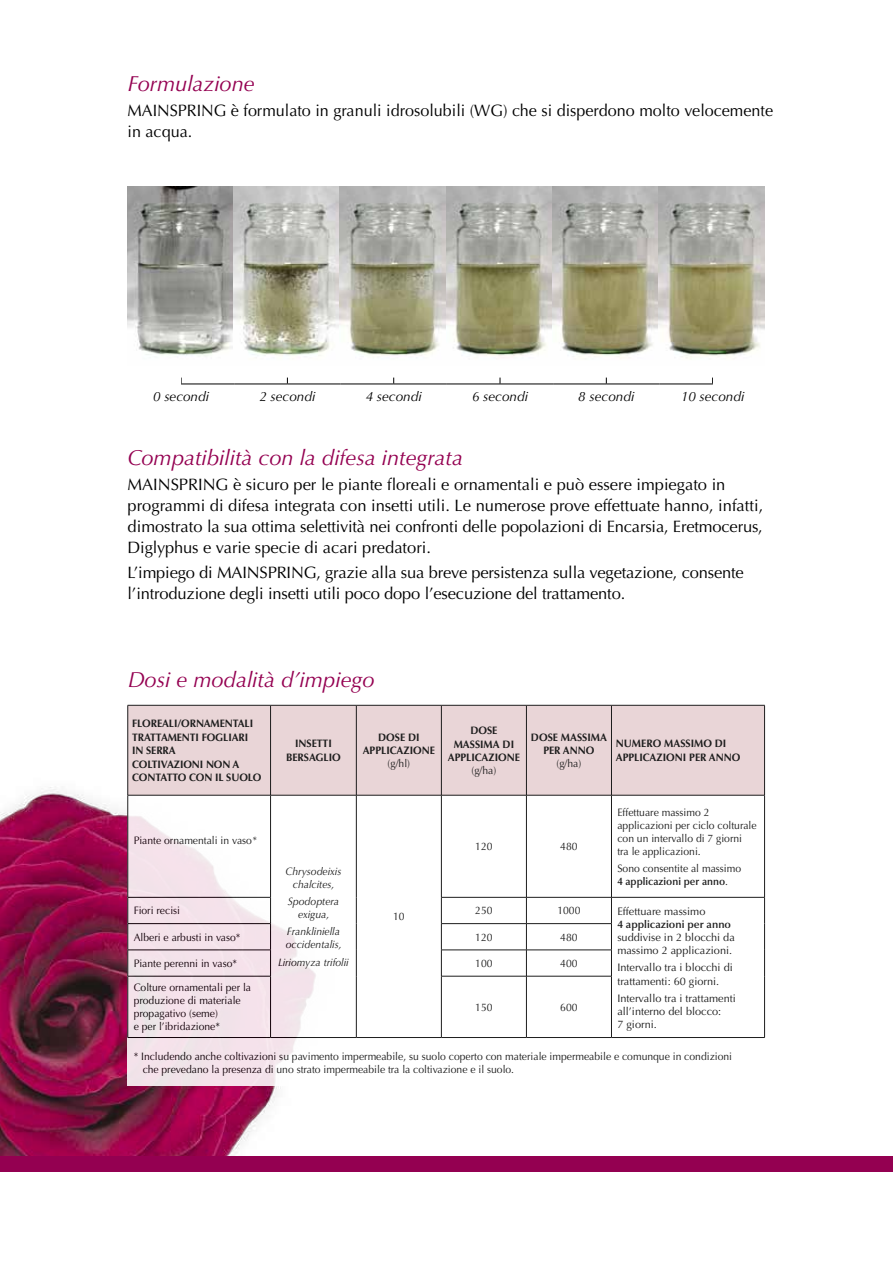
<style>
.page{position:relative;width:893px;height:1263px;background:#fff}
.page>*{position:absolute;margin:0;border:0;box-sizing:border-box;transform-origin:0 0}
.t1{font:italic 21.75px "Optima LT Std";color:#940051}
.t2{font:16.5px/21px "Optima LT Std";color:#000}
.t3{font:italic 13.5px "Optima LT Std";color:#000}
.t4{font:10.95px/13px "Optima LT Std";color:#000}
.t5{font:600 10.95px "Optima LT Std";color:#000}
.t6{font:10.8px/13px "Optima LT Std";color:#000;scale:.96 1}
.t7{font:700 10.8px/13.5px "Optima LT Std";color:#000;text-align:center;scale:.96 1}
.t8{font:10.8px/13px "Optima";color:#000;scale:.96 1}
.t9{font:italic 10.8px/13px "Optima LT Std";color:#000;text-align:center;scale:.96 1}
.s1{font-weight:600}
.s2{font-style:italic}
</style>
<div class="page">
<img style="left:0;top:787px;width:359px;height:370px">
<div style="left:0;top:1157px;width:893px;height:15px;background:#940051"></div>
<img style="left:127px;top:187px;width:638px;height:172px">
<hr style="left:181px;top:384px;width:53px;height:1px;background:#000">
<hr style="left:234px;top:384px;width:53px;height:1px;background:#000">
<hr style="left:287px;top:384px;width:54px;height:1px;background:#000">
<hr style="left:341px;top:384px;width:53px;height:1px;background:#000">
<hr style="left:394px;top:384px;width:53px;height:1px;background:#000">
<hr style="left:447px;top:384px;width:53px;height:1px;background:#000">
<hr style="left:500px;top:384px;width:53px;height:1px;background:#000">
<hr style="left:553px;top:384px;width:53px;height:1px;background:#000">
<hr style="left:606px;top:384px;width:53px;height:1px;background:#000">
<hr style="left:659px;top:384px;width:54px;height:1px;background:#000">
<svg style="left:128px;top:706px;width:638px;height:380px"></svg>
<div style="left:128px;top:706px;width:636px;height:89px;background:#e9d5d7"></div>
<hr style="left:128px;top:705px;width:143px;height:1px;background:#000">
<hr style="left:127px;top:705px;width:1px;height:90px;background:#000">
<hr style="left:271px;top:705px;width:85px;height:1px;background:#000">
<hr style="left:270px;top:705px;width:1px;height:90px;background:#000">
<hr style="left:356px;top:705px;width:85px;height:1px;background:#000">
<hr style="left:356px;top:705px;width:1px;height:90px;background:#000">
<hr style="left:441px;top:705px;width:85px;height:1px;background:#000">
<hr style="left:441px;top:705px;width:1px;height:90px;background:#000">
<hr style="left:526px;top:705px;width:85px;height:1px;background:#000">
<hr style="left:526px;top:705px;width:1px;height:90px;background:#000">
<hr style="left:611px;top:705px;width:154px;height:1px;background:#000">
<hr style="left:611px;top:705px;width:1px;height:90px;background:#000">
<hr style="left:764px;top:705px;width:1px;height:90px;background:#000">
<hr style="left:128px;top:795px;width:143px;height:1px;background:#000">
<hr style="left:127px;top:795px;width:1px;height:102px;background:#000">
<hr style="left:271px;top:795px;width:85px;height:1px;background:#000">
<hr style="left:270px;top:795px;width:1px;height:102px;background:#000">
<hr style="left:356px;top:795px;width:85px;height:1px;background:#000">
<hr style="left:356px;top:795px;width:1px;height:102px;background:#000">
<svg style="left:356px;top:897px;width:1px;height:79px"></svg>
<hr style="left:356px;top:976px;width:1px;height:61px;background:#000">
<hr style="left:441px;top:795px;width:85px;height:1px;background:#000">
<hr style="left:441px;top:795px;width:1px;height:102px;background:#000">
<hr style="left:526px;top:795px;width:85px;height:1px;background:#000">
<hr style="left:526px;top:795px;width:1px;height:102px;background:#000">
<hr style="left:611px;top:795px;width:154px;height:1px;background:#000">
<hr style="left:611px;top:795px;width:1px;height:102px;background:#000">
<hr style="left:764px;top:795px;width:1px;height:102px;background:#000">
<hr style="left:611px;top:897px;width:154px;height:1px;background:#000">
<svg style="left:764px;top:897px;width:1px;height:79px"></svg>
<hr style="left:764px;top:976px;width:1px;height:61px;background:#000">
<hr style="left:128px;top:897px;width:143px;height:1px;background:#000">
<hr style="left:441px;top:897px;width:85px;height:1px;background:#000">
<hr style="left:526px;top:897px;width:85px;height:1px;background:#000">
<hr style="left:128px;top:923px;width:143px;height:1px;background:#000">
<hr style="left:441px;top:923px;width:85px;height:1px;background:#000">
<hr style="left:526px;top:923px;width:86px;height:1px;background:#000">
<hr style="left:128px;top:950px;width:143px;height:1px;background:#000">
<svg style="left:127px;top:897px;width:1px;height:79px"></svg>
<svg style="left:270px;top:897px;width:1px;height:79px"></svg>
<hr style="left:441px;top:950px;width:85px;height:1px;background:#000">
<svg style="left:441px;top:897px;width:1px;height:79px"></svg>
<hr style="left:526px;top:950px;width:86px;height:1px;background:#000">
<svg style="left:526px;top:897px;width:1px;height:79px"></svg>
<svg style="left:611px;top:897px;width:1px;height:79px"></svg>
<hr style="left:128px;top:976px;width:143px;height:1px;background:#000">
<hr style="left:127px;top:976px;width:1px;height:61px;background:#000">
<hr style="left:270px;top:976px;width:1px;height:61px;background:#000">
<hr style="left:441px;top:976px;width:85px;height:1px;background:#000">
<hr style="left:441px;top:976px;width:1px;height:61px;background:#000">
<hr style="left:526px;top:976px;width:86px;height:1px;background:#000">
<hr style="left:526px;top:976px;width:1px;height:61px;background:#000">
<hr style="left:611px;top:976px;width:1px;height:61px;background:#000">
<hr style="left:128px;top:1037px;width:143px;height:1px;background:#000">
<hr style="left:271px;top:1037px;width:85px;height:1px;background:#000">
<hr style="left:356px;top:1037px;width:85px;height:1px;background:#000">
<hr style="left:441px;top:1037px;width:85px;height:1px;background:#000">
<hr style="left:526px;top:1037px;width:85px;height:1px;background:#000">
<hr style="left:611px;top:1037px;width:154px;height:1px;background:#000">
<h1 class="t1" style="left:128px;top:71px;width:129px">Formulazione</h1>
<p class="t2" style="left:128px;top:100px;width:647px">MAINSPRING è formulato in granuli idrosolubili (WG) che si disperdono molto velocemente in acqua.</p>
<p class="t3" style="left:153px;top:388px;width:58px">0 secondi</p>
<p class="t3" style="left:259px;top:388px;width:58px">2 secondi</p>
<p class="t3" style="left:366px;top:388px;width:58px">4 secondi</p>
<p class="t3" style="left:472px;top:388px;width:58px">6 secondi</p>
<p class="t3" style="left:578px;top:388px;width:58px">8 secondi</p>
<p class="t3" style="left:681px;top:388px;width:65px">10 secondi</p>
<h1 class="t1" style="left:128px;top:445px;width:337px">Compatibilità con la difesa integrata</h1>
<p class="t2" style="left:128px;top:474px;width:637px">MAINSPRING è sicuro per le piante floreali e ornamentali e può essere impiegato in programmi di difesa integrata con insetti utili. Le numerose prove effettuate hanno, infatti, dimostrato la sua ottima selettività nei confronti delle popolazioni di Encarsia, Eretmocerus, Diglyphus e varie specie di acari predatori.</p>
<p class="t2" style="left:128px;top:562px;width:618px">L’impiego di MAINSPRING, grazie alla sua breve persistenza sulla vegetazione, consente l’introduzione degli insetti utili poco dopo l’esecuzione del trattamento.</p>
<h1 class="t1" style="left:128px;top:667px;width:248px">Dosi e modalità d’impiego</h1>
<p class="t7" style="left:132px;top:717px;width:136px;text-align:left">FLOREALI/ORNAMENTALI<br>TRATTAMENTI FOGLIARI<br>IN SERRA<br>COLTIVAZIONI NON A<br>CONTATTO CON IL SUOLO</p>
<p class="t7" style="left:286px;top:737px;width:59px">INSETTI<br>BERSAGLIO</p>
<p class="t7" style="left:363px;top:731px;width:77px">DOSE DI<br>APPLICAZIONE</p>
<p class="t6" style="left:388px;top:757px;width:25px">(g/hl)</p>
<p class="t7" style="left:448px;top:724px;width:77px">DOSE<br>MASSIMA DI<br>APPLICAZIONE</p>
<p class="t6" style="left:472px;top:764px;width:27px">(g/ha)</p>
<p class="t7" style="left:531px;top:731px;width:81px">DOSE MASSIMA<br>PER ANNO</p>
<p class="t6" style="left:557px;top:757px;width:27px">(g/ha)</p>
<p class="t7" style="left:616px;top:737px;width:131px;text-align:left">NUMERO MASSIMO DI<br>APPLICAZIONI PER ANNO</p>
<p class="t6" style="left:617px;top:806px;width:147px">Effettuare massimo 2 applicazioni per ciclo colturale con un intervallo di 7 giorni<br>tra le applicazioni.</p>
<p class="t6" style="left:617px;top:862px;width:130px">Sono consentite al massimo<br><span class="s1">4 applicazioni per anno</span>.</p>
<p class="t6" style="left:134px;top:834px;width:130px">Piante ornamentali in vaso<span class="s2">*</span></p>
<p class="t6" style="left:475px;top:840px;width:19px">120</p>
<p class="t6" style="left:560px;top:840px;width:19px">480</p>
<p class="t9" style="left:285px;top:865px;width:60px">Chrysodeixis chalcites,</p>
<p class="t9" style="left:288px;top:895px;width:55px">Spodoptera exigua,</p>
<p class="t9" style="left:286px;top:925px;width:60px;text-align:left">Frankliniella occidentalis,</p>
<p class="t9" style="left:278px;top:955px;width:75px">Liriomyza trifolii</p>
<p class="t6" style="left:134px;top:904px;width:50px">Fiori recisi</p>
<p class="t6" style="left:475px;top:904px;width:19px">250</p>
<p class="t6" style="left:557px;top:904px;width:25px">1000</p>
<p class="t4" style="left:617px;top:905px;width:90px">Effettuare massimo</p>
<p class="t5" style="left:617px;top:918px;width:115px">4 applicazioni per anno</p>
<p class="t4" style="left:617px;top:931px;width:119px">suddivise in 2 blocchi da massimo 2 applicazioni.</p>
<p class="t4" style="left:617px;top:961px;width:117px">Intervallo tra i blocchi di trattamenti: 60 giorni.</p>
<p class="t4" style="left:617px;top:992px;width:120px">Intervallo tra i trattamenti all’interno del blocco:<br>7 giorni.</p>
<p class="t6" style="left:393px;top:910px;width:13px">10</p>
<p class="t6" style="left:134px;top:931px;width:113px">Alberi e arbusti in vaso*</p>
<p class="t6" style="left:475px;top:931px;width:19px">120</p>
<p class="t6" style="left:560px;top:931px;width:19px">480</p>
<p class="t6" style="left:134px;top:957px;width:109px">Piante perenni in vaso*</p>
<p class="t6" style="left:475px;top:957px;width:19px">100</p>
<p class="t6" style="left:560px;top:957px;width:19px">400</p>
<p class="t6" style="left:134px;top:981px;width:124px">Colture ornamentali per la produzione di materiale propagativo (seme)<br>e per l’ibridazione*</p>
<p class="t6" style="left:475px;top:1001px;width:19px">150</p>
<p class="t6" style="left:560px;top:1001px;width:19px">600</p>
<p class="t8" style="left:143px;top:1050px;width:615px;text-indent:-9px">* Includendo anche coltivazioni su pavimento impermeabile, su suolo coperto con materiale impermeabile e comunque in condizioni che prevedano la presenza di uno strato impermeabile tra la coltivazione e il suolo.</p>
</div>
